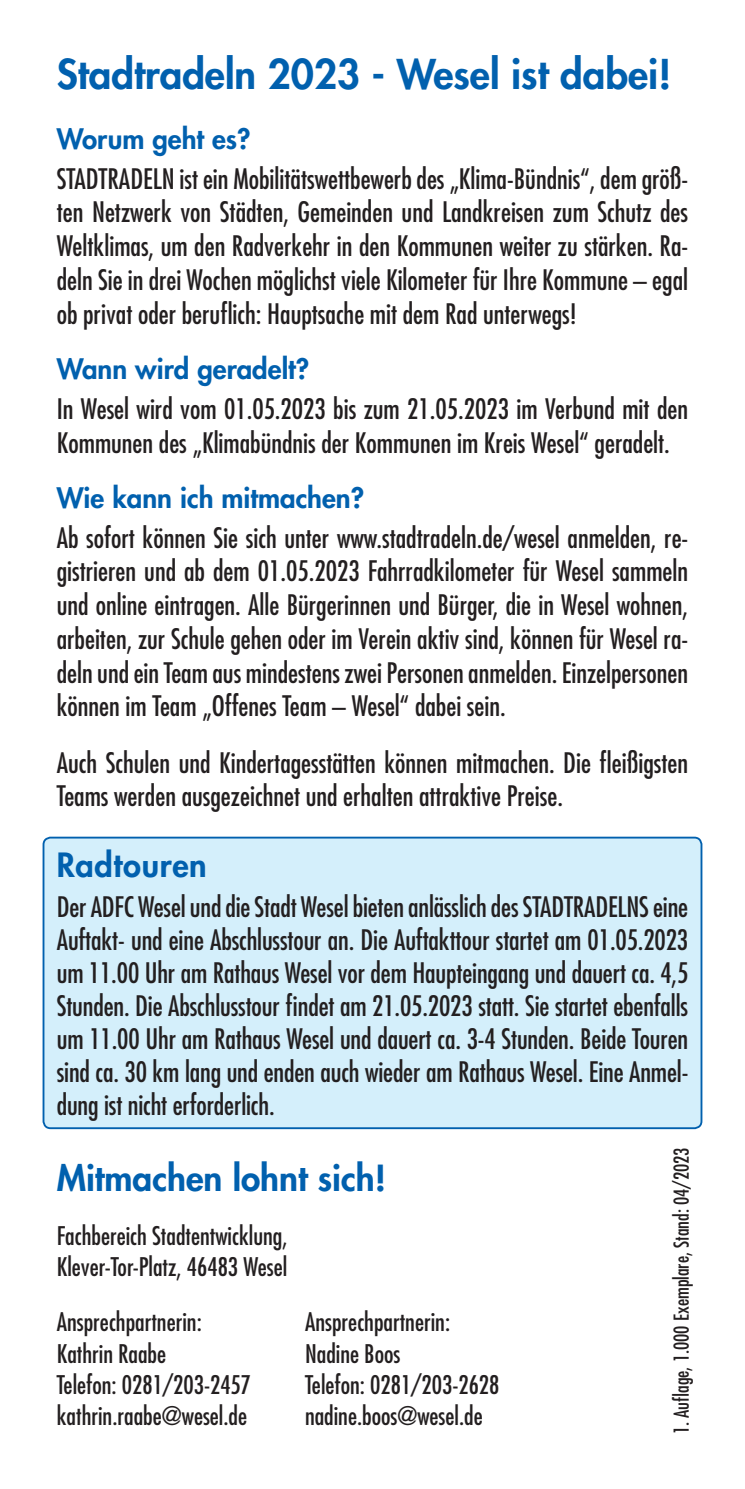
<style>
.page{position:relative;width:745px;height:1489px;background:#fff}
.page>*{position:absolute;margin:0;border:0;box-sizing:border-box;transform-origin:0 0}
.t1{font:800 40px "Futura";color:#0160ae}
.t2{font:800 35px "Futura";color:#0160ae}
.t3{font:800 32.5px "Futura";letter-spacing:.02em;color:#0160ae}
.t4{font:condensed 27.5px/33.8px "Futura";color:#231f20;text-align:justify}
.t5{font:800 27.5px "Futura";color:#0160ae}
.t6{font:condensed 25px/31.2px "Futura";color:#231f20}
.t7{font:condensed 20px "Futura";color:#231f20}
</style>
<div class="page">
<div style="left:43px;top:837px;width:658px;height:291px;background:#d4effb;border-radius:7px"></div>
<div style="left:43px;top:836px;width:659px;height:293px;border:2px solid #0160ae;border-radius:7px"></div>
<h1 class="t1" style="left:57px;top:47px;width:615px">Stadtradeln 2023 - Wesel ist dabei!</h1>
<p class="t5" style="left:57px;top:120px;width:195px">Worum geht es?</p>
<p class="t4" style="left:57px;top:161px;width:632px">STADTRADELN ist ein Mobilitätswettbewerb des „Klima-Bündnis“, dem größ&shy;ten Netzwerk von Städten, Gemeinden und Landkreisen zum Schutz des Weltklimas, um den Radverkehr in den Kommunen weiter zu stärken. Ra&shy;deln Sie in drei Wochen möglichst viele Kilometer für Ihre Kommune – egal ob privat oder beruflich: Hauptsache mit dem Rad unterwegs!</p>
<p class="t5" style="left:57px;top:350px;width:254px">Wann wird geradelt?</p>
<p class="t4" style="left:57px;top:391px;width:632px">In Wesel wird vom 01.05.2023 bis zum 21.05.2023 im Verbund mit den<br>Kommunen des „Klimabündnis der Kommunen im Kreis Wesel“ geradelt.</p>
<p class="t5" style="left:57px;top:479px;width:309px">Wie kann ich mitmachen?</p>
<p class="t4" style="left:57px;top:520px;width:632px">Ab sofort können Sie sich unter www.stadtradeln.de/wesel anmelden, re&shy;gistrieren und ab dem 01.05.2023 Fahrradkilometer für Wesel sammeln und online eintragen. Alle Bürgerinnen und Bürger, die in Wesel wohnen, arbeiten, zur Schule gehen oder im Verein aktiv sind, können für Wesel ra&shy;deln und ein Team aus mindestens zwei Personen anmelden. Einzelpersonen können im Team „Offenes Team – Wesel“ dabei sein.</p>
<p class="t4" style="left:57px;top:745px;width:632px">Auch Schulen und Kindertagesstätten können mitmachen. Die fleißigsten<br>Teams werden ausgezeichnet und erhalten attraktive Preise.</p>
<p class="t3" style="left:57px;top:843px;width:151px">Radtouren</p>
<p class="t4" style="left:57px;top:889px;width:632px;line-height:33px">Der ADFC Wesel und die Stadt Wesel bieten anlässlich des STADTRADELNS eine Auftakt- und eine Abschlusstour an. Die Auftakttour startet am 01.05.2023 um 11.00 Uhr am Rathaus Wesel vor dem Haupteingang und dauert ca. 4,5<br>Stunden. Die Abschlusstour findet am 21.05.2023 statt. Sie startet ebenfalls um 11.00 Uhr am Rathaus Wesel und dauert ca. 3-4 Stunden. Beide Touren sind ca. 30 km lang und enden auch wieder am Rathaus Wesel. Eine Anmel&shy;dung ist nicht erforderlich.</p>
<p class="t2" style="left:57px;top:1154px;width:331px">Mitmachen lohnt sich!</p>
<p class="t6" style="left:57px;top:1219px;width:232px">Fachbereich Stadtentwicklung,<br>Klever-Tor-Platz, 46483 Wesel</p>
<p class="t6" style="left:305px;top:1306px;width:196px">Ansprechpartnerin:<br>Nadine Boos<br>Telefon: 0281/203-2628 nadine.boos@wesel.de</p>
<p class="t6" style="left:57px;top:1306px;width:196px">Ansprechpartnerin:<br>Kathrin Raabe<br>Telefon: 0281/203-2457 kathrin.raabe@wesel.de</p>
<p class="t7" style="left:668px;top:1434px;width:288px;rotate:-90deg">1. Auflage, 1.000 Exemplare, Stand: 04/2023</p>
</div>
